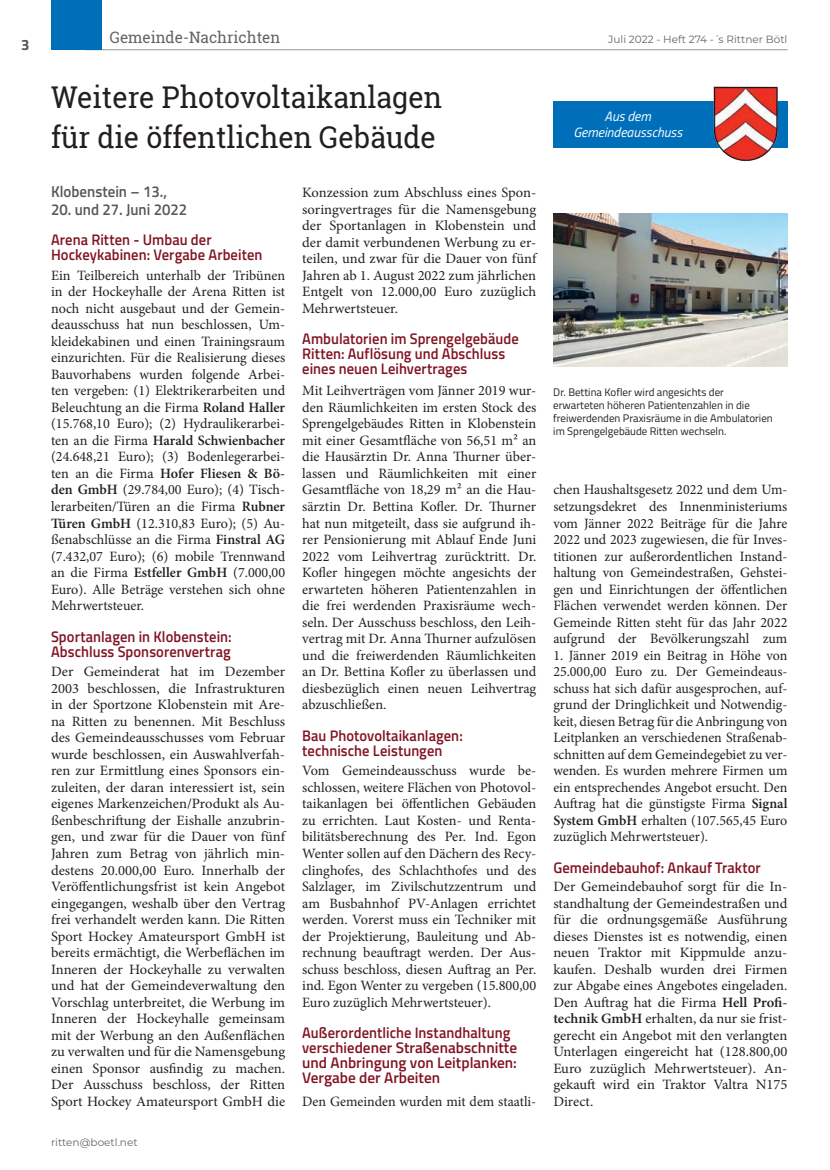
<style>
.page{position:relative;width:830px;height:1170px;background:#fff}
.page>*{position:absolute;margin:0;border:0;box-sizing:border-box;transform-origin:0 0}
.Haupttitel_26pt{font:30px "Roboto Slab";color:#231f20;scale:.95 1}
.Vorspann{font:600 15.75px "Titillium Web";color:#57585a;scale:.95 1}
.t1{font:15.75px "Roboto Slab";color:#636366}
.Infobox_Titel{font:600 15.3px/15px "Titillium Web";letter-spacing:.005em;color:#811422;scale:.95 1}
.t2{font:700 15px "Titillium Web";color:#57585a}
.Fließtext{font:14.25px/16.5px "Minion Pro";color:#231f20;text-align:justify}
.Absatzformat_2{font:italic 13.5px/16.2px "Titillium Web";color:#fff;text-align:center}
.t3{font:10.95px "Titillium Web";color:#231f20}
.t4{font:10.5px "Montserrat";color:#636366}
.s1{font-weight:600}
</style>
<div class="page">
<hr style="left:85px;top:49px;width:702px;height:1px;background:#939598">
<div style="left:51px;top:0;width:50px;height:50px;background:#006fba"></div>
<div style="left:553px;top:101px;width:234px;height:47px;background:#006fba"></div>
<img style="left:713px;top:86px;width:65px;height:76px">
<img style="left:553px;top:213px;width:234px;height:153px">
<p class="t2" style="left:21px;top:33px;width:10px">3</p>
<p class="t1" style="left:110px;top:26px;width:172px">Gemeinde-Nachrichten</p>
<p class="t4" style="left:608px;top:32px;width:181px">Juli 2022 - Heft 274 -´s Rittner Bötl</p>
<p class="Haupttitel_26pt" style="left:51px;top:77px;width:413px">Weitere Photovoltaikanlagen</p>
<p class="Haupttitel_26pt" style="left:51px;top:117px;width:406px">für die öffentlichen Gebäude</p>
<p class="Vorspann" style="left:51px;top:180px;width:123px">Klobenstein – 13.,</p>
<p class="Vorspann" style="left:51px;top:198px;width:145px">20. und 27. Juni 2022</p>
<p class="Infobox_Titel" style="left:51px;top:231px;width:170px">Arena Ritten - Umbau der</p>
<p class="Infobox_Titel" style="left:51px;top:246px;width:224px">Hockeykabinen: Vergabe Arbeiten</p>
<p class="Fließtext" style="left:51px;top:267px;width:235px">Ein Teilbereich unterhalb der Tribünen in der Hockeyhalle der Arena Ritten ist noch nicht ausgebaut und der Gemein&shy;deausschuss hat nun beschlossen, Um&shy;kleidekabinen und einen Trainingsraum einzurichten. Für die Realisierung dieses Bauvorhabens wurden folgende Arbei&shy;ten vergeben: (1) Elektrikerarbeiten und Beleuchtung an die Firma <span class="s1">Roland Haller </span>(15.768,10 Euro); (2) Hydraulikerarbei&shy;ten an die Firma <span class="s1">Harald Schwienbacher </span>(24.648,21 Euro); (3) Bodenlegerarbei&shy;ten an die Firma <span class="s1">Hofer Fliesen &amp; Bö&shy;den GmbH</span> (29.784,00 Euro); (4) Tisch&shy;lerarbeiten/Türen an die Firma <span class="s1">Rubner Türen GmbH</span> (12.310,83 Euro); (5) Au&shy;ßenabschlüsse an die Firma <span class="s1">Finstral AG </span>(7.432,07 Euro); (6) mobile Trennwand an die Firma <span class="s1">Estfeller GmbH</span> (7.000,00<br>Euro). Alle Beträge verstehen sich ohne Mehrwertsteuer.</p>
<p class="Infobox_Titel" style="left:51px;top:628px;width:191px">Sportanlagen in Klobenstein:</p>
<p class="Infobox_Titel" style="left:51px;top:643px;width:190px">Abschluss Sponsorenvertrag</p>
<p class="Fließtext" style="left:51px;top:663px;width:235px">Der Gemeinderat hat im Dezember 2003 beschlossen, die Infrastrukturen in der Sportzone Klobenstein mit Are&shy;na Ritten zu benennen. Mit Beschluss des Gemeindeausschusses vom Februar wurde beschlossen, ein Auswahlverfah&shy;ren zur Ermittlung eines Sponsors ein&shy;zuleiten, der daran interessiert ist, sein eigenes Markenzeichen/Produkt als Au&shy;ßenbeschriftung der Eishalle anzubrin&shy;gen, und zwar für die Dauer von fünf Jahren zum Betrag von jährlich min&shy;destens 20.000,00 Euro. Innerhalb der Veröffentlichungsfrist ist kein Angebot eingegangen, weshalb über den Vertrag frei verhandelt werden kann. Die Ritten Sport Hockey Amateursport GmbH ist bereits ermächtigt, die Werbeflächen im Inneren der Hockeyhalle zu verwalten und hat der Gemeindeverwaltung den Vorschlag unterbreitet, die Werbung im Inneren der Hockeyhalle gemeinsam mit der Werbung an den Außenflächen zu verwalten und für die Namensgebung einen Sponsor ausfindig zu machen.<br>Der Ausschuss beschloss, der Ritten Sport Hockey Amateursport GmbH die</p>
<p class="Fließtext" style="left:302px;top:184px;width:235px">Konzession zum Abschluss eines Spon&shy;soringvertrages für die Namensgebung der Sportanlagen in Klobenstein und der damit verbundenen Werbung zu er&shy;teilen, und zwar für die Dauer von fünf Jahren ab 1. August 2022 zum jährlichen Entgelt von 12.000,00 Euro zuzüglich Mehrwertsteuer.</p>
<p class="Infobox_Titel" style="left:302px;top:330px;width:229px">Ambulatorien im Sprengelgebäude<br>Ritten: Auflösung und Abschluss eines neuen Leihvertrages</p>
<p class="Fließtext" style="left:302px;top:382px;width:235px">Mit Leihverträgen vom Jänner 2019 wur&shy;den Räumlichkeiten im ersten Stock des Sprengelgebäudes Ritten in Klobenstein mit einer Gesamtfläche von 56,51 m² an die Hausärztin Dr. Anna Thurner über&shy;lassen und Räumlichkeiten mit einer Gesamtfläche von 18,29 m² an die Hau&shy;särztin Dr. Bettina Kofler. Dr. Thurner hat nun mitgeteilt, dass sie aufgrund ih&shy;rer Pensionierung mit Ablauf Ende Juni 2022 vom Leihvertrag zurücktritt. Dr.<br>Kofler hingegen möchte angesichts der erwarteten höheren Patientenzahlen in die frei werdenden Praxisräume wech&shy;seln. Der Ausschuss beschloss, den Leih&shy;vertrag mit Dr. Anna Thurner aufzulösen und die freiwerdenden Räumlichkeiten an Dr. Bettina Kofler zu überlassen und diesbezüglich einen neuen Leihvertrag abzuschließen.</p>
<p class="Infobox_Titel" style="left:302px;top:727px;width:170px">Bau Photovoltaikanlagen:</p>
<p class="Infobox_Titel" style="left:302px;top:742px;width:149px">technische Leistungen</p>
<p class="Fließtext" style="left:302px;top:762px;width:235px">Vom Gemeindeausschuss wurde be&shy;schlossen, weitere Flächen von Photovol&shy;taikanlagen bei öffentlichen Gebäuden zu errichten. Laut Kosten- und Renta&shy;bilitätsberechnung des Per. Ind. Egon Wenter sollen auf den Dächern des Recy&shy;clinghofes, des Schlachthofes und des Salzlager, im Zivilschutzzentrum und am Busbahnhof PV-Anlagen errichtet werden. Vorerst muss ein Techniker mit der Projektierung, Bauleitung und Ab&shy;rechnung beauftragt werden. Der Aus&shy;schuss beschloss, diesen Auftrag an Per. ind. Egon Wenter zu vergeben (15.800,00<br>Euro zuzüglich Mehrwertsteuer).</p>
<p class="Infobox_Titel" style="left:302px;top:1024px;width:228px">Außerordentliche Instandhaltung verschiedener Straßenabschnitte und Anbringung von Leitplanken:<br>Vergabe der Arbeiten</p>
<p class="Fließtext" style="left:302px;top:1092px;width:235px">Den Gemeinden wurden mit dem staatli-</p>
<p class="t4" style="left:51px;top:1134px;width:88px">ritten@boetl.net</p>
<p class="Absatzformat_2" style="left:573px;top:107px;width:110px">Aus dem<br>Gemeindeausschuss</p>
<p class="t3" style="left:553px;top:384px;width:172px">Dr. Bettina Kofler wird angesichts der</p>
<p class="t3" style="left:553px;top:397px;width:198px">erwarteten höheren Patientenzahlen in die</p>
<p class="t3" style="left:553px;top:410px;width:221px">freiwerdenden Praxisräume in die Ambulatorien</p>
<p class="t3" style="left:553px;top:423px;width:174px">im Sprengelgebäude Ritten wechseln.</p>
<p class="Fließtext" style="left:553px;top:481px;width:235px">chen Haushaltsgesetz 2022 und dem Um&shy;setzungsdekret des Innenministeriums vom Jänner 2022 Beiträge für die Jahre 2022 und 2023 zugewiesen, die für Inves&shy;titionen zur außerordentlichen Instand&shy;haltung von Gemeindestraßen, Gehstei&shy;gen und Einrichtungen der öffentlichen Flächen verwendet werden können. Der Gemeinde Ritten steht für das Jahr 2022 aufgrund der Bevölkerungszahl zum</p>
<p class="Fließtext" style="left:553px;top:647px;width:235px">1. Jänner 2019 ein Beitrag in Höhe von 25.000,00 Euro zu. Der Gemeindeaus&shy;schuss hat sich dafür ausgesprochen, auf&shy;grund der Dringlichkeit und Notwendig&shy;keit, diesen Betrag für die Anbringung von Leitplanken an verschiedenen Straßenab&shy;schnitten auf dem Gemeindegebiet zu ver&shy;wenden. Es wurden mehrere Firmen um ein entsprechendes Angebot ersucht. Den Auftrag hat die günstigste Firma <span class="s1">Signal System GmbH</span> erhalten (107.565,45 Euro zuzüglich Mehrwertsteuer).</p>
<p class="Infobox_Titel" style="left:553px;top:859px;width:220px">Gemeindebauhof: Ankauf Traktor</p>
<p class="Fließtext" style="left:553px;top:878px;width:235px">Der Gemeindebauhof sorgt für die In&shy;standhaltung der Gemeindestraßen und für die ordnungsgemäße Ausführung dieses Dienstes ist es notwendig, einen neuen Traktor mit Kippmulde anzu&shy;kaufen. Deshalb wurden drei Firmen zur Abgabe eines Angebotes eingeladen.<br>Den Auftrag hat die Firma <span class="s1">Hell Profi&shy;technik GmbH</span> erhalten, da nur sie frist&shy;gerecht ein Angebot mit den verlangten Unterlagen eingereicht hat (128.800,00<br>Euro zuzüglich Mehrwertsteuer). An&shy;gekauft wird ein Traktor Valtra N175<br>Direct.</p>
</div>
